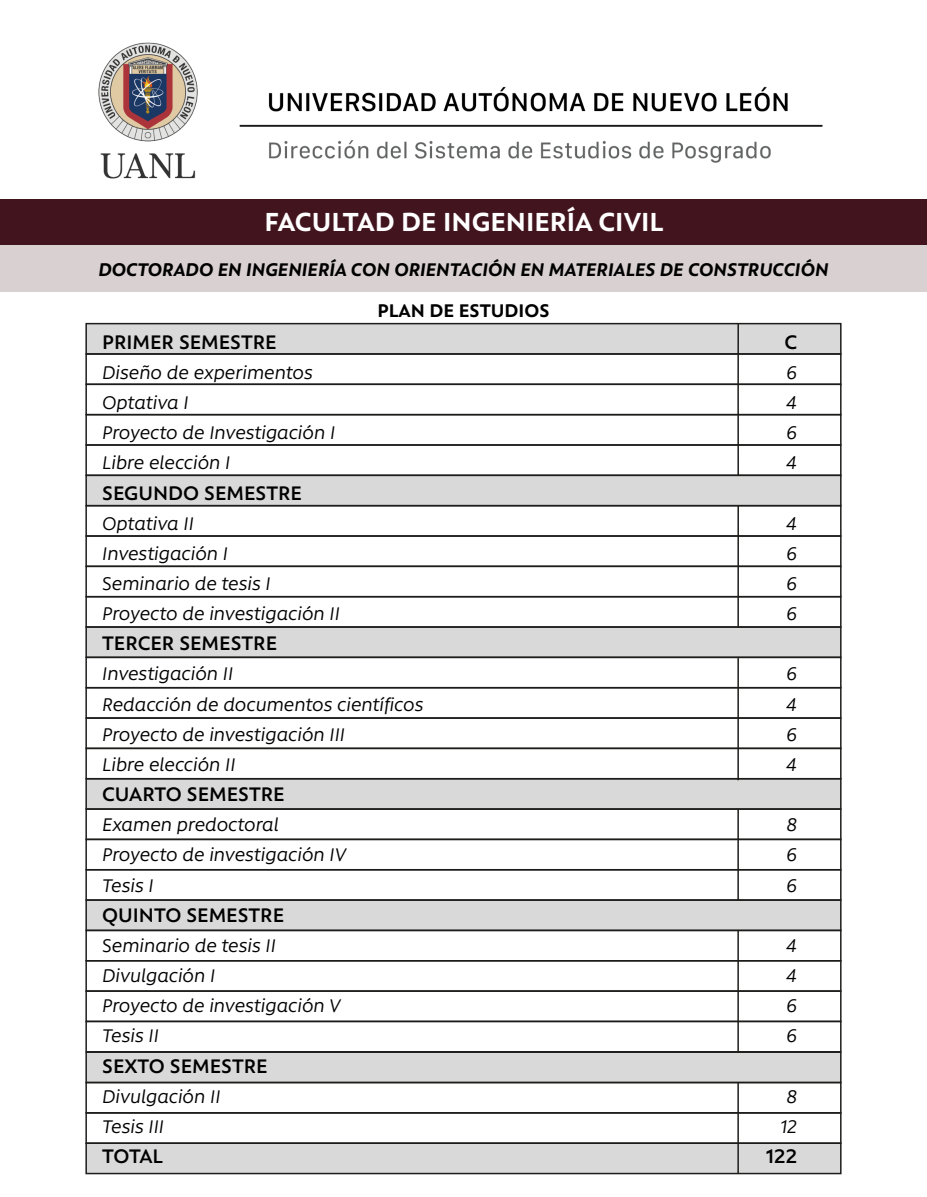
<style>
.page{position:relative;width:927px;height:1197px;background:#fff}
.page>*{position:absolute;margin:0;border:0;box-sizing:border-box;transform-origin:0 0}
.t1{font:700 30px "Rawson Pro";color:#fff}
.t2{font:600 22.5px "Rawson Pro";color:#000}
.t3{font:italic 21px "Rawson Pro";color:#000}
.t4{font:italic 700 21px "Rawson Pro";color:#000}
.t5{font:700 21px "Rawson Pro";color:#000}
</style>
<div class="page">
<div style="left:85px;top:1142px;width:756px;height:32px;background:#d9d9d9;border:2px solid #1d1d1b"></div>
<div style="left:85px;top:474px;width:756px;height:32px;background:#d9d9d9"></div>
<div style="left:85px;top:626px;width:756px;height:32px;background:#d9d9d9"></div>
<div style="left:85px;top:778px;width:756px;height:31px;background:#d9d9d9;border:2px solid #1d1d1b"></div>
<div style="left:85px;top:899px;width:756px;height:32px;background:#d9d9d9;border:2px solid #1d1d1b"></div>
<div style="left:85px;top:1051px;width:756px;height:32px;background:#d9d9d9;border:2px solid #1d1d1b"></div>
<div style="left:85px;top:1112px;width:756px;height:31px;border:2px solid #1d1d1b"></div>
<div style="left:85px;top:1081px;width:756px;height:32px;border:2px solid #1d1d1b"></div>
<div style="left:85px;top:747px;width:756px;height:32px;border:2px solid #1d1d1b"></div>
<div style="left:85px;top:960px;width:756px;height:31px;border:2px solid #1d1d1b"></div>
<div style="left:85px;top:869px;width:756px;height:31px;border:2px solid #1d1d1b"></div>
<div style="left:85px;top:838px;width:756px;height:32px;border:2px solid #1d1d1b"></div>
<div style="left:85px;top:323px;width:756px;height:32px;background:#d9d9d9;border:2px solid #1d1d1b"></div>
<img style="left:98px;top:42px;width:725px;height:137px">
<div style="left:85px;top:353px;width:756px;height:32px;border:2px solid #1d1d1b"></div>
<div style="left:85px;top:383px;width:756px;height:32px;border:2px solid #1d1d1b"></div>
<div style="left:85px;top:414px;width:756px;height:32px;border:2px solid #1d1d1b"></div>
<div style="left:85px;top:444px;width:756px;height:32px;border:2px solid #1d1d1b"></div>
<div style="left:85px;top:505px;width:756px;height:32px;border:2px solid #1d1d1b"></div>
<div style="left:85px;top:535px;width:756px;height:32px;border:2px solid #1d1d1b"></div>
<div style="left:85px;top:565px;width:756px;height:32px;border:2px solid #1d1d1b"></div>
<div style="left:85px;top:596px;width:756px;height:32px;border:2px solid #1d1d1b"></div>
<div style="left:85px;top:656px;width:756px;height:32px;border:2px solid #1d1d1b"></div>
<div style="left:85px;top:687px;width:756px;height:31px;border:2px solid #1d1d1b"></div>
<div style="left:85px;top:717px;width:756px;height:32px;border:2px solid #1d1d1b"></div>
<div style="left:85px;top:808px;width:756px;height:32px;border:2px solid #1d1d1b"></div>
<div style="left:85px;top:929px;width:756px;height:32px;border:2px solid #1d1d1b"></div>
<div style="left:85px;top:990px;width:756px;height:32px;border:2px solid #1d1d1b"></div>
<div style="left:85px;top:1020px;width:756px;height:32px;border:2px solid #1d1d1b"></div>
<svg style="left:736px;top:807px;width:3px;height:94px"></svg>
<svg style="left:736px;top:929px;width:3px;height:124px"></svg>
<svg style="left:736px;top:1081px;width:3px;height:94px"></svg>
<svg style="left:736px;top:656px;width:3px;height:125px"></svg>
<svg style="left:736px;top:504px;width:3px;height:124px"></svg>
<svg style="left:736px;top:322px;width:3px;height:155px"></svg>
<div style="left:0;top:199px;width:927px;height:46px;background:#41141e"></div>
<div style="left:0;top:245px;width:927px;height:47px;background:#d9d0d2"></div>
<h1 class="t1" style="left:264px;top:204px;width:400px">FACULTAD DE INGENIERÍA CIVIL</h1>
<p class="t4" style="left:98px;top:257px;width:731px">DOCTORADO EN INGENIERÍA CON ORIENTACIÓN EN MATERIALES DE CONSTRUCCIÓN</p>
<p class="t5" style="left:377px;top:298px;width:173px">PLAN DE ESTUDIOS</p>
<p class="t2" style="left:102px;top:329px;width:176px">PRIMER SEMESTRE</p>
<p class="t2" style="left:784px;top:329px;width:14px">C</p>
<p class="t3" style="left:102px;top:361px;width:212px">Diseño de experimentos</p>
<p class="t3" style="left:786px;top:361px;width:12px">6</p>
<p class="t3" style="left:102px;top:391px;width:88px">Optativa I</p>
<p class="t3" style="left:786px;top:391px;width:12px">4</p>
<p class="t3" style="left:102px;top:421px;width:234px">Proyecto de Investigación I</p>
<p class="t3" style="left:786px;top:421px;width:12px">6</p>
<p class="t3" style="left:102px;top:451px;width:130px">Libre elección I</p>
<p class="t3" style="left:786px;top:451px;width:12px">4</p>
<p class="t2" style="left:102px;top:480px;width:201px">SEGUNDO SEMESTRE</p>
<p class="t3" style="left:102px;top:512px;width:93px">Optativa II</p>
<p class="t3" style="left:786px;top:512px;width:12px">4</p>
<p class="t3" style="left:102px;top:542px;width:127px">Investigación I</p>
<p class="t3" style="left:786px;top:542px;width:12px">6</p>
<p class="t3" style="left:102px;top:572px;width:170px">Seminario de tesis I</p>
<p class="t3" style="left:786px;top:572px;width:12px">6</p>
<p class="t3" style="left:102px;top:602px;width:239px">Proyecto de investigación II</p>
<p class="t3" style="left:786px;top:602px;width:12px">6</p>
<p class="t2" style="left:102px;top:630px;width:176px">TERCER SEMESTRE</p>
<p class="t3" style="left:102px;top:662px;width:132px">Investigación II</p>
<p class="t3" style="left:786px;top:662px;width:12px">6</p>
<p class="t3" style="left:102px;top:693px;width:323px">Redacción de documentos científicos</p>
<p class="t3" style="left:786px;top:693px;width:12px">4</p>
<p class="t3" style="left:102px;top:723px;width:244px">Proyecto de investigación III</p>
<p class="t3" style="left:786px;top:723px;width:12px">6</p>
<p class="t3" style="left:102px;top:753px;width:135px">Libre elección II</p>
<p class="t3" style="left:786px;top:753px;width:12px">4</p>
<p class="t2" style="left:102px;top:781px;width:184px">CUARTO SEMESTRE</p>
<p class="t3" style="left:102px;top:813px;width:178px">Examen predoctoral</p>
<p class="t3" style="left:786px;top:813px;width:12px">8</p>
<p class="t3" style="left:102px;top:843px;width:245px">Proyecto de investigación IV</p>
<p class="t3" style="left:786px;top:843px;width:12px">6</p>
<p class="t3" style="left:102px;top:873px;width:53px">Tesis I</p>
<p class="t3" style="left:786px;top:873px;width:12px">6</p>
<p class="t2" style="left:102px;top:902px;width:183px">QUINTO SEMESTRE</p>
<p class="t3" style="left:102px;top:934px;width:175px">Seminario de tesis II</p>
<p class="t3" style="left:786px;top:934px;width:12px">4</p>
<p class="t3" style="left:102px;top:964px;width:115px">Divulgación I</p>
<p class="t3" style="left:786px;top:964px;width:12px">4</p>
<p class="t3" style="left:102px;top:994px;width:240px">Proyecto de investigación V</p>
<p class="t3" style="left:786px;top:994px;width:12px">6</p>
<p class="t3" style="left:102px;top:1024px;width:58px">Tesis II</p>
<p class="t3" style="left:786px;top:1024px;width:12px">6</p>
<p class="t2" style="left:102px;top:1052px;width:167px">SEXTO SEMESTRE</p>
<p class="t3" style="left:102px;top:1085px;width:120px">Divulgación II</p>
<p class="t3" style="left:786px;top:1085px;width:12px">8</p>
<p class="t3" style="left:102px;top:1115px;width:63px">Tesis III</p>
<p class="t3" style="left:780px;top:1115px;width:18px">12</p>
<p class="t2" style="left:102px;top:1143px;width:62px">TOTAL</p>
<p class="t2" style="left:766px;top:1143px;width:32px">122</p>
</div>
